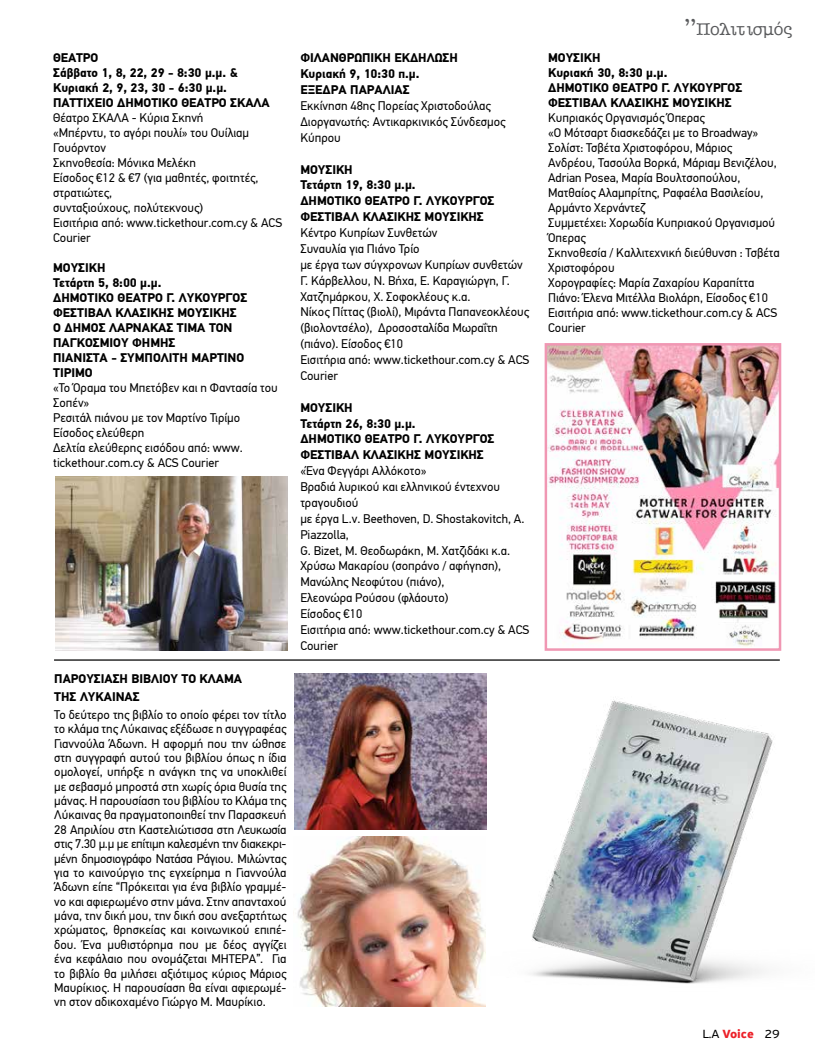
<style>
.page{position:relative;width:833px;height:1063px;background:#fff}
.page>*{position:absolute;margin:0;border:0;box-sizing:border-box;transform-origin:0 0}
.t1{font:17.75px "American Typewriter";color:#58595b}
.t2{font:12.5px/15px "PF Din Text Pro";color:#000}
.t3{font:700 12.5px/15px "PF Din Text Pro";color:#000}
.t4{font:12.5px "PF Highway Sans Pro";color:#000}
.s1{font-size:23px}
.s2{font-weight:700;color:#ec2028}
</style>
<div class="page">
<img style="left:547px;top:346px;width:231px;height:302px">
<div style="left:544px;top:343px;width:237px;height:308px;border:2px solid #f097b3"></div>
<hr style="left:54px;top:659px;width:726px;height:2px;background:#000">
<img style="left:56px;top:477px;width:231px;height:173px">
<img style="left:531px;top:699px;width:242px;height:285px">
<img style="left:297px;top:836px;width:188px;height:170px">
<img style="left:294px;top:674px;width:192px;height:155px">
<p class="t3" style="left:53px;top:51px;width:218px">ΘΕΑΤΡΟ<br>Σάββατο 1, 8, 22, 29 - 8:30 μ.μ. &amp;<br>Κυριακή 2, 9, 23, 30 - 6:30 μ.μ.<br>ΠΑΤΤΙΧΕΙΟ ΔΗΜΟΤΙΚΟ ΘΕΑΤΡΟ ΣΚΑΛΑ</p>
<p class="t2" style="left:53px;top:111px;width:230px">Θέατρο ΣΚΑΛΑ - Κύρια Σκηνή<br>«Μπέρντυ, το αγόρι πουλί» του Ουίλιαμ<br>Γουόρντον<br>Σκηνοθεσία: Μόνικα Μελέκη<br>Είσοδος €12 &amp; €7 (για μαθητές, φοιτητές, στρατιώτες,<br>συνταξιούχους, πολύτεκνους)<br>Εισιτήρια από: www.tickethour.com.cy &amp; ACS<br>Courier</p>
<p class="t3" style="left:53px;top:261px;width:195px">ΜΟΥΣΙΚΗ<br>Τετάρτη 5, 8:00 μ.μ.<br>ΔΗΜΟΤΙΚΟ ΘΕΑΤPO Γ. ΛΥΚΟΥΡΓΟΣ<br>ΦΕΣΤΙΒΑΛ ΚΛΑΣΙΚΗΣ ΜΟΥΣΙΚΗΣ<br>Ο ΔΗΜΟΣ ΛΑΡΝΑΚΑΣ ΤΙΜΑ ΤΟΝ<br>ΠΑΓΚΟΣΜΙΟΥ ΦΗΜΗΣ<br>ΠΙΑΝΙΣΤΑ - ΣΥΜΠΟΛΙΤΗ ΜΑΡΤΙΝΟ<br>ΤΙΡΙΜΟ</p>
<p class="t2" style="left:53px;top:381px;width:226px">«Το Όραμα του Μπετόβεν και η Φαντασία του<br>Σοπέν»<br>Ρεσιτάλ πιάνου με τον Μαρτίνο Τιρίμο<br>Είσοδος ελεύθερη<br>Δελτία ελεύθερης εισόδου από: www. tickethour.com.cy &amp; ACS Courier</p>
<p class="t3" style="left:54px;top:670px;width:189px;line-height:17.9px">ΠΑΡΟΥΣΙΑΣΗ ΒΙΒΛΙΟΥ ΤΟ ΚΛΑΜΑ<br>ΤΗΣ ΛΥΚΑΙΝΑΣ</p>
<p class="t2" style="left:54px;top:707px;width:234px;line-height:14.4px;text-align:justify">Το δεύτερο της βιβλίο το οποίο φέρει τον τίτλο το κλάμα της Λύκαινας εξέδωσε η συγγραφέας Γιαννούλα Άδωνη. Η αφορμή που την ώθησε στη συγγραφή αυτού του βιβλίου όπως η ίδια ομολογεί, υπήρξε η ανάγκη της να υποκλιθεί με σεβασμό μπροστά στη χωρίς όρια θυσία της μάνας. Η παρουσίαση του βιβλίου το Κλάμα της Λύκαινας θα πραγματοποιηθεί την Παρασκευή 28 Απριλίου στη Καστελιώτισσα στη Λευκωσία στις 7.30 μ.μ με επίτιμη καλεσμένη την διακεκρι&shy;μένη δημοσιογράφο Νατάσα Ράγιου. Μιλώντας για το καινούργιο της εγχείρημα η Γιαννούλα Άδωνη είπε “Πρόκειται για ένα βιβλίο γραμμέ&shy;νο και αφιερωμένο στην μάνα. Στην απανταχού μάνα, την δική μου, την δική σου ανεξαρτήτως χρώματος, θρησκείας και κοινωνικού επιπέ&shy;δου. Ένα μυθιστόρημα που με δέος αγγίζει ένα κεφάλαιο που ονομάζεται ΜΗΤΕΡΑ”. Για το βιβλίο θα μιλήσει αξιότιμος κύριος Μάριος Μαυρίκιος. Η παρουσίαση θα είναι αφιερωμέ&shy;νη στον αδικοχαμένο Γιώργο Μ. Μαυρίκιο.</p>
<p class="t3" style="left:300px;top:51px;width:160px;line-height:15.9px">ΦΙΛΑΝΘΡΩΠΙΚΗ ΕΚΔΗΛΩΣΗ<br>Κυριακή 9, 10:30 π.μ.<br>ΕΞΕΔΡΑ ΠΑΡΑΛΙΑΣ</p>
<p class="t2" style="left:300px;top:98px;width:207px;line-height:15.9px">Εκκίνηση 48ης Πορείας Χριστοδούλας<br>Διοργανωτής: Αντικαρκινικός Σύνδεσμος<br>Κύπρου</p>
<p class="t3" style="left:300px;top:162px;width:195px;line-height:15.9px">ΜΟΥΣΙΚΗ<br>Τετάρτη 19, 8:30 μ.μ.<br>ΔΗΜΟΤΙΚΟ ΘΕΑΤPO Γ. ΛΥΚΟΥΡΓΟΣ<br>ΦΕΣΤΙΒΑΛ ΚΛΑΣΙΚΗΣ ΜΟΥΣΙΚΗΣ</p>
<p class="t2" style="left:300px;top:225px;width:230px;line-height:15.9px">Κέντρο Κυπρίων Συνθετών<br>Συναυλία για Πιάνο Τρίο<br>με έργα των σύγχρονων Κυπρίων συνθετών<br>Γ. Κάρβελλου, Ν. Βήχα, Ε. Καραγιώργη, Γ.<br>Χατζημάρκου, Χ. Σοφοκλέους κ.α.<br>Νίκος Πίττας (βιολί), Μιράντα Παπανεοκλέους (βιολοντσέλο), Δροσοσταλίδα Μωραΐτη (πιάνο). Είσοδος €10<br>Εισιτήρια από: www.tickethour.com.cy &amp; ACS<br>Courier</p>
<p class="t3" style="left:300px;top:400px;width:195px;line-height:15.9px">ΜΟΥΣΙΚΗ<br>Τετάρτη 26, 8:30 μ.μ.<br>ΔΗΜΟΤΙΚΟ ΘΕΑΤPO Γ. ΛΥΚΟΥΡΓΟΣ<br>ΦΕΣΤΙΒΑΛ ΚΛΑΣΙΚΗΣ ΜΟΥΣΙΚΗΣ</p>
<p class="t2" style="left:300px;top:463px;width:230px;line-height:15.9px">«Ένα Φεγγάρι Αλλόκοτο»<br>Βραδιά λυρικού και ελληνικού έντεχνου τραγουδιού<br>με έργα L.v. Beethoven, D. Shostakovitch, A.<br>Piazzolla,<br>G. Bizet, Μ. Θεοδωράκη, Μ. Χατζιδάκι κ.α.<br>Χρύσω Μακαρίου (σοπράνο / αφήγηση),<br>Μανώλης Νεοφύτου (πιάνο),<br>Ελεονώρα Ρούσου (φλάουτο)<br>Είσοδος €10<br>Εισιτήρια από: www.tickethour.com.cy &amp; ACS<br>Courier</p>
<h1 class="t1" style="left:684px;top:16px;width:110px"><span class="s1">’’</span>Πολιτισμός</h1>
<p class="t3" style="left:548px;top:51px;width:195px">ΜΟΥΣΙΚΗ<br>Κυριακή 30, 8:30 μ.μ.<br>ΔΗΜΟΤΙΚΟ ΘΕΑΤΡΟ Γ. ΛΥΚΟΥΡΓΟΣ<br>ΦΕΣΤΙΒΑΛ ΚΛΑΣΙΚΗΣ ΜΟΥΣΙΚΗΣ</p>
<p class="t2" style="left:548px;top:111px;width:233px">Κυπριακός Οργανισμός Όπερας<br>«Ο Μότσαρτ διασκεδάζει με το Broadway»<br>Σολίστ: Τσβέτα Χριστοφόρου, Μάριος<br>Ανδρέου, Τασούλα Βορκά, Μάριαμ Βενιζέλου,<br>Adrian Posea, Μαρία Βουλτσοπούλου,<br>Ματθαίος Αλαμπρίτης, Ραφαέλα Βασιλείου,<br>Αρμάντο Χερνάντεζ<br>Συμμετέχει: Χορωδία Κυπριακού Οργανισμού<br>Όπερας<br>Σκηνοθεσία / Καλλιτεχνική διεύθυνση : Τσβέτα<br>Χριστοφόρου<br>Χορογραφίες: Μαρία Ζαχαρίου Καραπίττα<br>Πιάνο: Έλενα Μιτέλλα Βιολάρη, Είσοδος €10<br>Εισιτήρια από: www.tickethour.com.cy &amp; ACS<br>Courier</p>
<p class="t4" style="left:702px;top:1027px;width:79px">L.A <span class="s2">Voice</span> 29</p>
</div>
